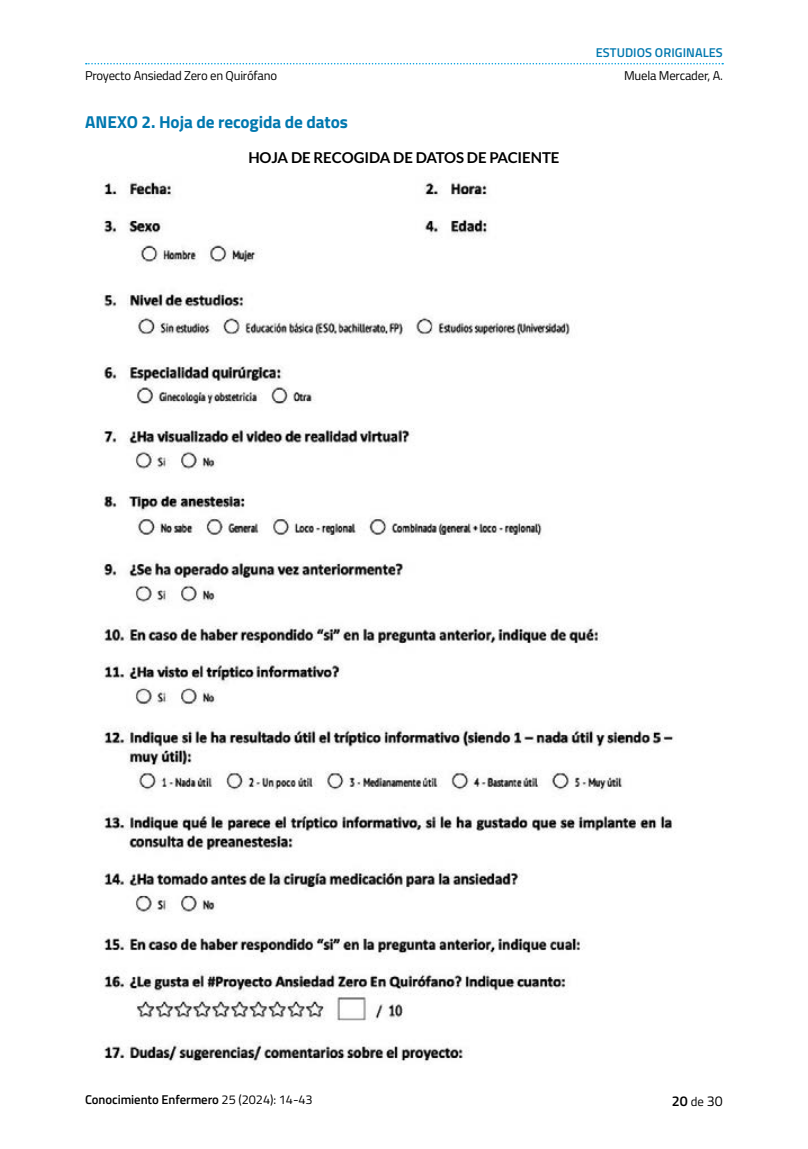
<style>
.page{position:relative;width:808px;height:1149px;background:#fff}
.page>*{position:absolute;margin:0;border:0;box-sizing:border-box;transform-origin:0 0}
.t1{font:700 17.25px "Titillium Web";letter-spacing:-.005em;color:#0078af}
.t2{font:700 15px "Lato";letter-spacing:-.005em;color:#000}
.t3{font:600 14.25px "Titillium Web";color:#000}
.t4{font:12.75px "Titillium Web";letter-spacing:-.015em;color:#000}
.t5{font:600 12.75px "Titillium Web";letter-spacing:-.005em;color:#000}
.t6{font:600 12.75px "Titillium Web";letter-spacing:.005em;color:#0078af}
.s1{font-weight:400}
.s2{font-weight:400;font-size:12.75px}
</style>
<div class="page">
<svg style="left:86px;top:63px;width:637px;height:1px"></svg>
<img style="left:100px;top:181px;width:574px;height:881px">
<p class="t6" style="left:596px;top:43px;width:129px">ESTUDIOS ORIGINALES</p>
<p class="t4" style="left:85px;top:66px;width:194px">Proyecto Ansiedad Zero en Quirófano</p>
<p class="t4" style="left:624px;top:66px;width:100px">Muela Mercader, A.</p>
<h1 class="t1" style="left:85px;top:109px;width:264px">ANEXO 2. Hoja de recogida de datos</h1>
<p class="t2" style="left:248px;top:148px;width:313px">HOJA DE RECOGIDA DE DATOS DE PACIENTE</p>
<p class="t5" style="left:85px;top:1089px;width:229px">Conocimiento Enfermero <span class="s1">25 (2024): 14-43</span></p>
<p class="t3" style="left:672px;top:1089px;width:53px">20 <span class="s2">de</span> <span class="s1">30</span></p>
</div>
